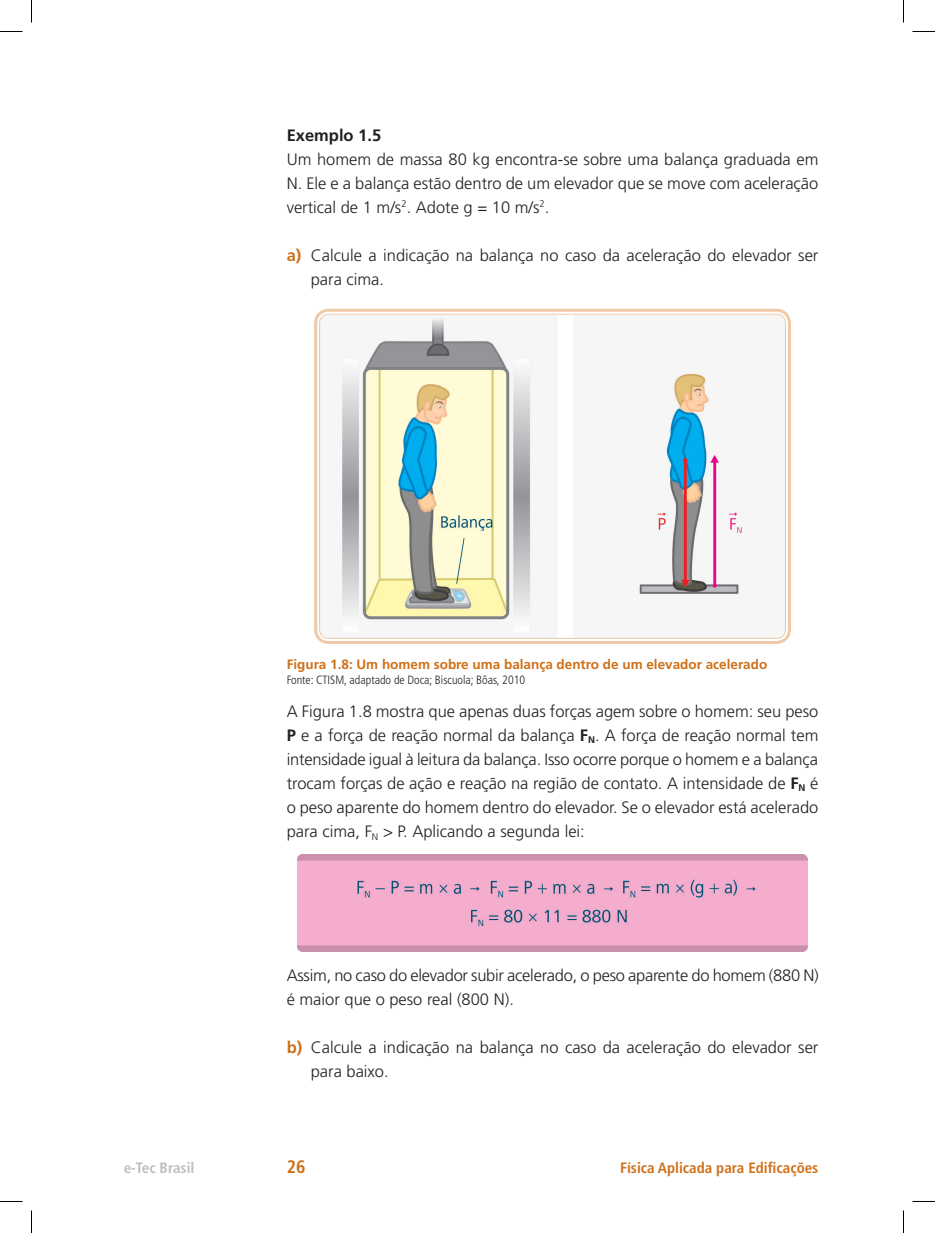
<style>
.page{position:relative;width:935px;height:1233px;background:#fff}
.page>*{position:absolute;margin:0;border:0;box-sizing:border-box;transform-origin:0 0}
.t1{font:700 condensed 18px "Frutiger LT Std";color:#ce7018}
.t2{font:300 16.5px/24px "Frutiger LT Std";color:#231f20}
.t3{font:700 16.5px "Frutiger LT Std";color:#231f20}
.t4{font:700 condensed 15px "Frutiger LT Std";color:#ce7018}
.t5{font:700 condensed 15px "Frutiger LT Std";color:#bcbdc0}
.t6{font:700 13.5px "Frutiger LT Std";color:#ce7018}
.t7{font:300 condensed 12px "Frutiger LT Std";color:#231f20}
.s1{font-weight:700;color:#ce7018}
.s2{font-weight:700}
</style>
<div class="page">
<img style="left:297px;top:854px;width:511px;height:97px">
<img style="left:320px;top:315px;width:465px;height:323px">
<div style="left:314px;top:309px;width:477px;height:335px;border:3px solid #f0caa8;border-radius:13px"></div>
<div style="left:319px;top:314px;width:467px;height:325px;border:1px solid #f0caa8;border-radius:9px"></div>
<svg style="left:0;top:31px;width:22px;height:1px"></svg>
<svg style="left:912px;top:31px;width:23px;height:1px"></svg>
<svg style="left:0;top:1201px;width:22px;height:1px"></svg>
<svg style="left:912px;top:1201px;width:23px;height:1px"></svg>
<svg style="left:31px;top:0;width:1px;height:23px"></svg>
<svg style="left:31px;top:1210px;width:1px;height:22px"></svg>
<svg style="left:903px;top:0;width:1px;height:23px"></svg>
<svg style="left:903px;top:1210px;width:1px;height:22px"></svg>
<p class="t3" style="left:287px;top:125px;width:96px">Exemplo 1.5</p>
<p class="t2" style="left:287px;top:147px;width:533px;text-align:justify">Um homem de massa 80 kg encontra-se sobre uma balança graduada em N. Ele e a balança estão dentro de um elevador que se move com aceleração vertical de 1 m/s<sup>2</sup>. Adote g = 10 m/s<sup>2</sup>.</p>
<p class="t2" style="left:311px;top:243px;width:509px;text-indent:-24px"><span class="s1">a)</span> Calcule a indicação na balança no caso da aceleração do elevador ser para cima.</p>
<p class="t6" style="left:287px;top:656px;width:482px">Figura 1.8: Um homem sobre uma balança dentro de um elevador acelerado</p>
<p class="t7" style="left:287px;top:673px;width:240px">Fonte: CTISM, adaptado de Doca; Biscuola; Bôas, 2010</p>
<p class="t2" style="left:287px;top:699px;width:533px;text-align:justify">A Figura 1.8 mostra que apenas duas forças agem sobre o homem: seu peso <span class="s2">P</span> e a força de reação normal da balança <span class="s2">F</span><sub>N</sub>. A força de reação normal tem intensidade igual à leitura da balança. Isso ocorre porque o homem e a balança trocam forças de ação e reação na região de contato. A intensidade de <span class="s2">F</span><sub>N</sub> é o peso aparente do homem dentro do elevador. Se o elevador está acelerado para cima, F<sub>N</sub> &gt; P. Aplicando a segunda lei:</p>
<p class="t2" style="left:287px;top:963px;width:533px">Assim, no caso do elevador subir acelerado, o peso aparente do homem (880 N) é maior que o peso real (800 N).</p>
<p class="t2" style="left:311px;top:1035px;width:509px;text-indent:-24px"><span class="s1">b)</span> Calcule a indicação na balança no caso da aceleração do elevador ser para baixo.</p>
<p class="t5" style="left:124px;top:1158px;width:72px">e-Tec Brasil</p>
<p class="t1" style="left:287px;top:1156px;width:20px">26</p>
<p class="t4" style="left:620px;top:1158px;width:200px">Física Aplicada para Edificações</p>
</div>
